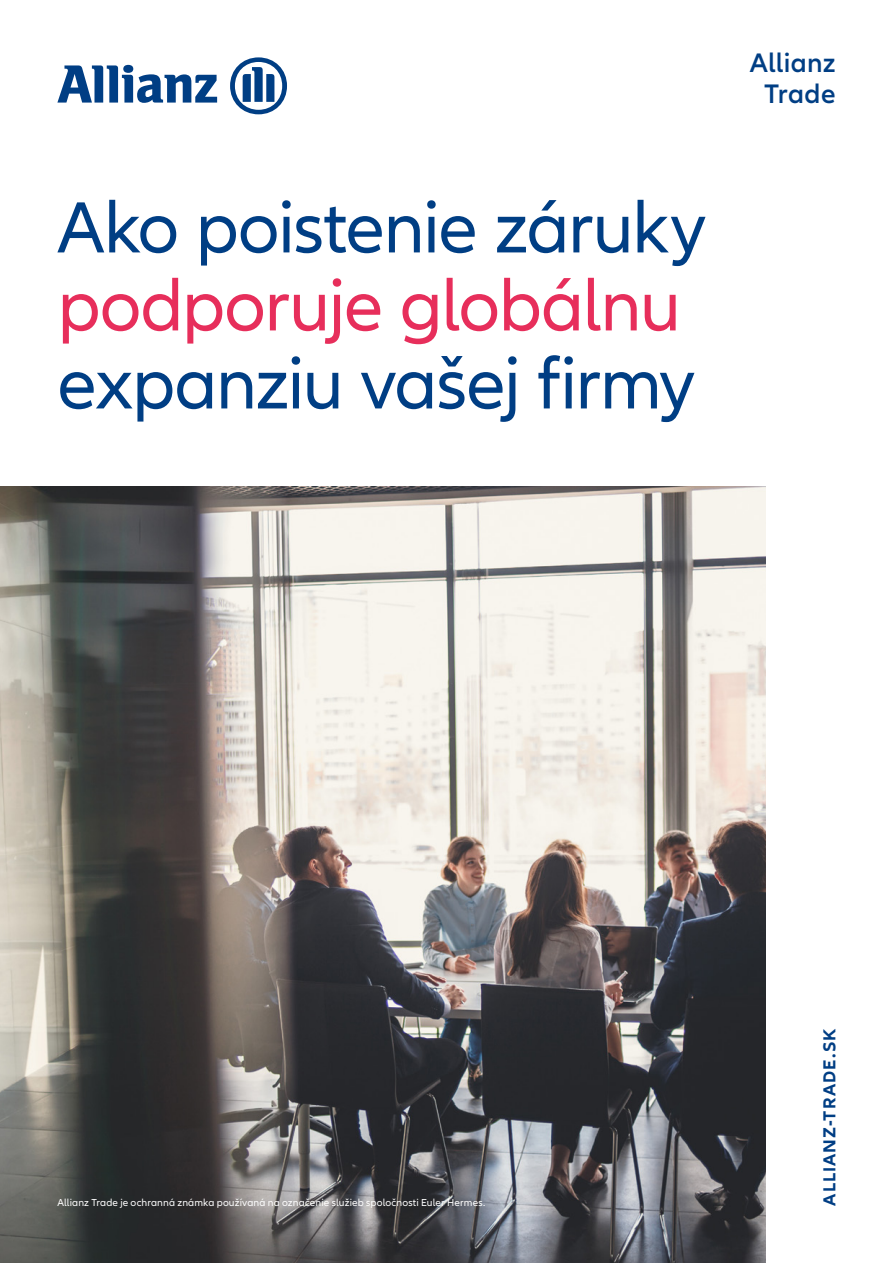
<style>
.page{position:relative;width:893px;height:1263px;background:#fff}
.page>*{position:absolute;margin:0;border:0;box-sizing:border-box;transform-origin:0 0}
.t1{font:75px "Allianz Neo";letter-spacing:-.02em;color:#003e84}
.t2{font:75px "Allianz Neo";letter-spacing:-.02em;color:#e72e5b}
.t3{font:600 27.75px/30.6px "Allianz Neo";letter-spacing:.01em;color:#003e84;text-align:center}
.t4{font:700 18px "Allianz Neo";letter-spacing:.06em;color:#003e84}
.t5{font:10.5px "Allianz Neo";letter-spacing:.015em;color:#fff}
</style>
<div class="page">
<img style="left:0;top:486px;width:765px;height:777px">
<svg style="left:57px;top:65px;width:160px;height:38px"></svg>
<svg style="left:230px;top:57px;width:57px;height:57px"></svg>
<h1 class="t1" style="left:57px;top:185px;width:650px">Ako poistenie záruky</h1>
<h1 class="t2" style="left:57px;top:263px;width:625px">podporuje globálnu</h1>
<h1 class="t1" style="left:57px;top:341px;width:639px">expanziu vašej firmy</h1>
<h2 class="t3" style="left:750px;top:48px;width:87px">Allianz<br>Trade</h2>
<p class="t5" style="left:57px;top:1196px;width:429px">Allianz Trade je ochranná známka používaná na označenie služieb spoločnosti Euler Hermes.</p>
<h3 class="t4" style="left:819px;top:1205px;width:179px;rotate:-90deg">ALLIANZ-TRADE.SK</h3>
</div>
